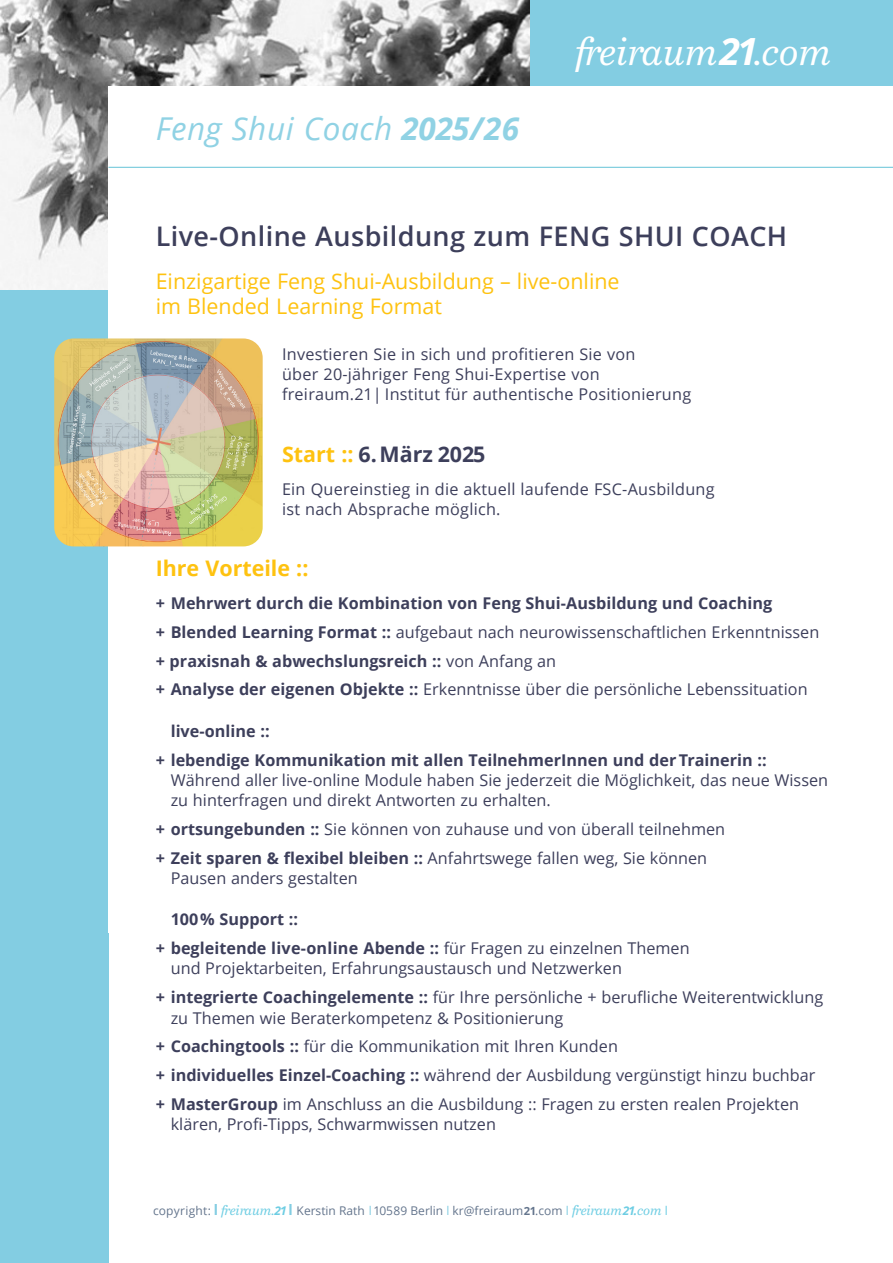
<style>
.page{position:relative;width:893px;height:1263px;background:#fff}
.page>*{position:absolute;margin:0;border:0;box-sizing:border-box;transform-origin:0 0}
.t1{font:italic 38.25px "Bressay";color:#fff}
.t2{font:italic 31.5px "Open Sans";letter-spacing:.02em;color:#90d2e4}
.t3{font:600 27px "Open Sans";letter-spacing:.015em;color:#3d3f5b}
.t4{font:21.45px/25.5px "Open Sans";color:#fec210}
.t5{font:700 21.45px "Open Sans";color:#3d3f5b}
.t6{font:700 21.45px "Open Sans";color:#fec210}
.t7{font:16.2px/28.8px "Open Sans";color:#3d3f5b}
.t8{font:700 16.2px/28.8px "Open Sans";color:#3d3f5b}
.t9{font:12px "Open Sans";color:#64758d}
.s1{font-weight:700}
.s2{font-family:"Open Sans";font-weight:700;font-size:37.5px}
.s3{color:#fec210}
.s4{font-weight:400}
.s5{font-family:"Arial";font-weight:700;font-size:15.3px;color:#83cde2}
.s6{font-family:"Bressay";font-style:italic;font-size:13.5px;color:#6dcde3}
.s7{font-weight:700;font-style:italic;color:#6dcde3}
.s8{color:#83cde2}
.s9{font-weight:700;font-size:11.25px}
.s10{color:#6dcde3}
</style>
<div class="page">
<div style="left:0;top:264px;width:108px;height:999px;background:#83cde2"></div>
<img style="left:0;top:0;width:530px;height:289px">
<div style="left:530px;top:0;width:363px;height:86px;background:#83cde2"></div>
<div style="left:108px;top:86px;width:785px;height:846px;background:#fff"></div>
<hr style="left:108px;top:167px;width:785px;height:1px;background:#65c3d7">
<img style="left:54px;top:338px;width:209px;height:208px">
<h2 class="t2" style="left:156px;top:107px;width:365px">Feng Shui Coach <span class="s1">2025/26</span></h2>
<h1 class="t1" style="left:574px;top:29px;width:258px">freiraum<span class="s2">21</span>.com</h1>
<h3 class="t3" style="left:156px;top:218px;width:633px">Live-Online Ausbildung zum FENG SHUI COACH</h3>
<h3 class="t4" style="left:156px;top:267px;width:465px">Einzigartige Feng Shui-Ausbildung – live-online im Blended Learning Format</h3>
<p class="t7" style="left:282px;top:343px;width:411px;line-height:20.2px">Investieren Sie in sich und profitieren Sie von<br>über 20-jähriger Feng Shui-Expertise von freiraum.21| Institut für authentische Positionierung</p>
<h3 class="t5" style="left:282px;top:439px;width:205px"><span class="s3">Start ::</span> 6.März 2025</h3>
<p class="t7" style="left:282px;top:478px;width:434px;line-height:20.2px">Ein Quereinstieg in die aktuell laufende FSC-Ausbildung ist nach Absprache möglich.</p>
<h3 class="t6" style="left:156px;top:553px;width:154px">Ihre Vorteile ::</h3>
<p class="t8" style="left:156px;top:588px;width:665px">+ Mehrwert durch die Kombination von Feng Shui-Ausbildung und Coaching<br>+ Blended Learning Format :: <span class="s4">aufgebaut nach neurowissenschaftlichen Erkenntnissen </span>+ praxisnah &amp; abwechslungsreich :: <span class="s4">von Anfang an<br></span>+ Analyse der eigenen Objekte :: <span class="s4">Erkenntnisse über die persönliche Lebenssituation</span></p>
<p class="t8" style="left:156px;top:716px;width:613px;text-indent:15px">live-online ::<br>+ lebendige Kommunikation mit allen TeilnehmerInnen und der Trainerin ::</p>
<p class="t7" style="left:171px;top:769px;width:659px;line-height:20.2px">Während aller live-online Module haben Sie jederzeit die Möglichkeit, das neue Wissen zu hinterfragen und direkt Antworten zu erhalten.</p>
<p class="t7" style="left:156px;top:814px;width:571px"><span class="s1">+ ortsungebunden ::</span> Sie können von zuhause und von überall teilnehmen <span class="s1">+ Zeit sparen &amp; flexibel bleiben ::</span> Anfahrtswege fallen weg, Sie können</p>
<p class="t7" style="left:171px;top:863px;width:189px">Pausen anders gestalten</p>
<p class="t8" style="left:156px;top:905px;width:535px;text-indent:15px">100% Support ::<br>+ begleitende live-online Abende :: <span class="s4">für Fragen zu einzelnen Themen</span></p>
<p class="t7" style="left:156px;top:954px;width:669px;text-indent:15px">und Projektarbeiten, Erfahrungsaustausch und Netzwerken<br><span class="s1">+ integrierte Coachingelemente ::</span> für Ihre persönliche + berufliche Weiterentwicklung</p>
<p class="t7" style="left:156px;top:1003px;width:661px;text-indent:15px">zu Themen wie Beraterkompetenz &amp; Positionierung<br><span class="s1">+ Coachingtools ::</span> für die Kommunikation mit Ihren Kunden<br><span class="s1">+ individuelles Einzel-Coaching ::</span> während der Ausbildung vergünstigt hinzu buchbar <span class="s1">+ MasterGroup</span> im Anschluss an die Ausbildung :: Fragen zu ersten realen Projekten</p>
<p class="t7" style="left:171px;top:1109px;width:327px">klären, Profi-Tipps, Schwarmwissen nutzen</p>
<p class="t9" style="left:153px;top:1202px;width:516px">copyright: <span class="s5">l</span> <span class="s6">freiraum.</span><span class="s7">21</span> <span class="s5">l</span> Kerstin Rath <span class="s8">l</span> 10589 Berlin <span class="s8">l</span> kr@freiraum<span class="s9">21</span>.com <span class="s8">l</span> <span class="s6">freiraum</span><span class="s7">21.</span><span class="s6">com</span> <span class="s10">l</span></p>
</div>
